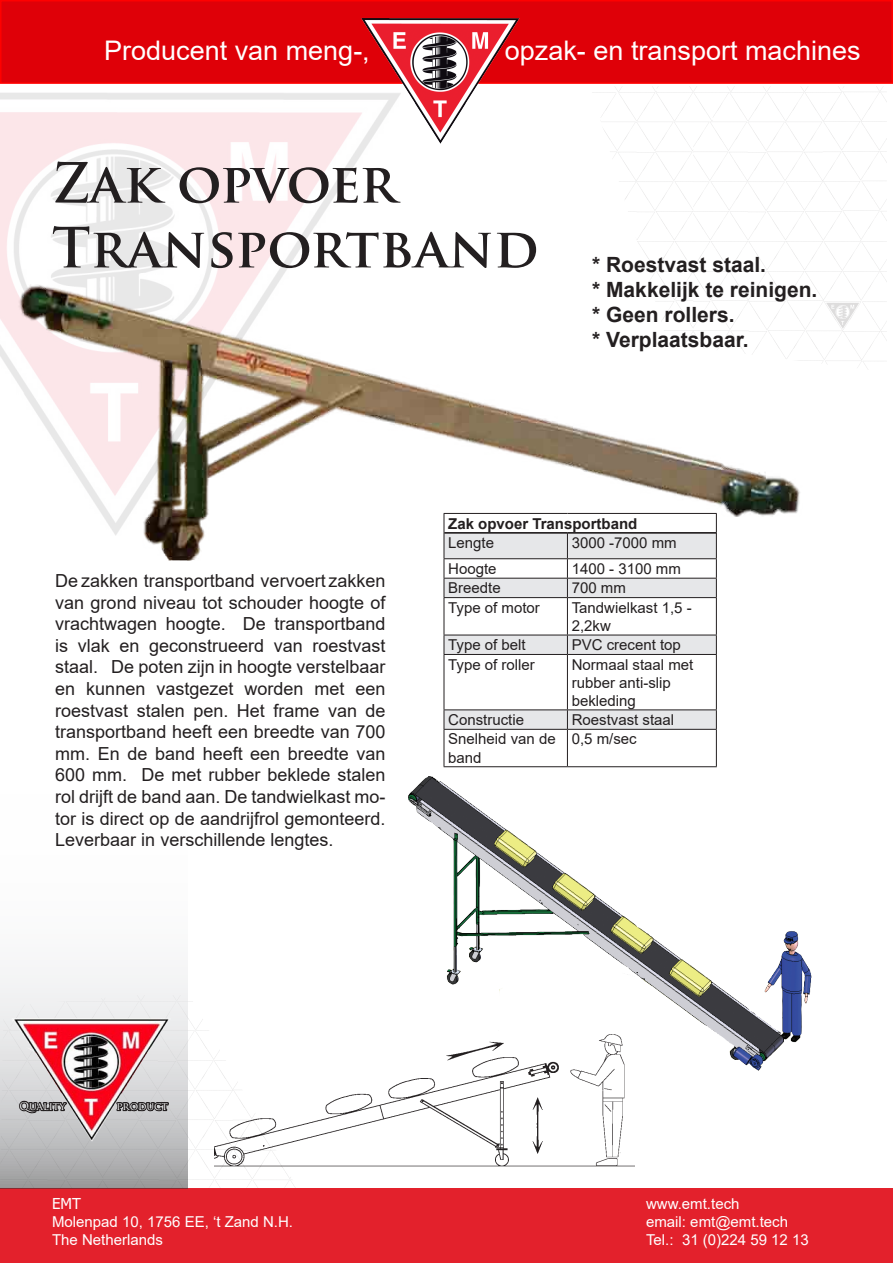
<style>
.page{position:relative;width:893px;height:1263px;background:#fff}
.page>*{position:absolute;margin:0;border:0;box-sizing:border-box;transform-origin:0 0}
.Kop_1{font:700 54px/64.8px "Trajan Pro";color:#231f20}
.t1{font:27px "Arial";color:#fff}
.Standaard{font:700 21px "Arial";color:#231f20}
.t2{font:18px/21.6px "Arial";color:#231f20;text-align:justify}
.Standaard-2{font:15px/18px "Arial";color:#231f20}
.t3{font:15px "Arial";color:#fff}
.Kop_5{font:700 15px "Arial";color:#231f20}
.t4{font:15px "Tahoma";color:#fff}
.t5{font:10.5px "Trajan Pro";color:#fff}
</style>
<div class="page">
<div style="left:0;top:1188px;width:893px;height:75px;background:#e3212c"></div>
<img style="left:187px;top:995px;width:108px;height:193px">
<img style="left:592px;top:86px;width:295px;height:283px">
<svg style="left:0;top:975px;width:187px;height:213px"></svg>
<div style="left:1px;top:1px;width:891px;height:82px;background:#df0008"></div>
<div style="left:0;top:0;width:893px;height:84px;border:2px solid #f00"></div>
<img style="left:0;top:93px;width:365px;height:279px">
<img style="left:356px;top:0;width:169px;height:149px">
<img style="left:12px;top:1019px;width:158px;height:123px">
<svg style="left:18px;top:1091px;width:51px;height:30px"></svg>
<svg style="left:115px;top:1100px;width:55px;height:25px"></svg>
<img style="left:0;top:975px;width:1px;height:193px">
<svg style="left:445px;top:561px;width:271px;height:168px"></svg>
<hr style="left:444px;top:578px;width:123px;height:1px;background:#231f20">
<svg style="left:444px;top:561px;width:1px;height:36px"></svg>
<hr style="left:567px;top:578px;width:150px;height:1px;background:#231f20">
<svg style="left:567px;top:561px;width:1px;height:36px"></svg>
<svg style="left:716px;top:561px;width:1px;height:36px"></svg>
<hr style="left:444px;top:597px;width:123px;height:1px;background:#231f20">
<hr style="left:444px;top:598px;width:1px;height:37px;background:#231f20">
<hr style="left:567px;top:597px;width:150px;height:1px;background:#231f20">
<hr style="left:567px;top:598px;width:1px;height:37px;background:#231f20">
<hr style="left:716px;top:598px;width:1px;height:37px;background:#231f20">
<hr style="left:444px;top:635px;width:123px;height:1px;background:#231f20">
<svg style="left:444px;top:635px;width:1px;height:19px"></svg>
<hr style="left:567px;top:635px;width:150px;height:1px;background:#231f20">
<svg style="left:567px;top:635px;width:1px;height:19px"></svg>
<svg style="left:716px;top:635px;width:1px;height:19px"></svg>
<hr style="left:444px;top:654px;width:123px;height:1px;background:#231f20">
<hr style="left:444px;top:655px;width:1px;height:54px;background:#231f20">
<hr style="left:567px;top:654px;width:150px;height:1px;background:#231f20">
<hr style="left:567px;top:655px;width:1px;height:54px;background:#231f20">
<hr style="left:716px;top:655px;width:1px;height:54px;background:#231f20">
<hr style="left:444px;top:709px;width:123px;height:1px;background:#231f20">
<svg style="left:444px;top:710px;width:1px;height:19px"></svg>
<hr style="left:567px;top:709px;width:150px;height:1px;background:#231f20">
<svg style="left:567px;top:710px;width:1px;height:19px"></svg>
<svg style="left:716px;top:710px;width:1px;height:19px"></svg>
<hr style="left:444px;top:729px;width:123px;height:1px;background:#231f20">
<hr style="left:444px;top:730px;width:1px;height:36px;background:#231f20">
<hr style="left:567px;top:729px;width:150px;height:1px;background:#231f20">
<hr style="left:567px;top:730px;width:1px;height:36px;background:#231f20">
<hr style="left:716px;top:730px;width:1px;height:36px;background:#231f20">
<img style="left:11px;top:284px;width:803px;height:277px">
<img style="left:408px;top:737px;width:404px;height:334px">
<img style="left:214px;top:1030px;width:420px;height:148px">
<p class="t1" style="left:104px;top:32px;width:267px">Producent van meng-,</p>
<p class="t1" style="left:505px;top:32px;width:357px">opzak- en transport machines</p>
<p class="Kop_1" style="left:52px;top:151px;width:488px">Zak opvoer<br>Transportband</p>
<p class="Standaard" style="left:592px;top:250px;width:175px">* Roestvast staal.</p>
<p class="Standaard" style="left:592px;top:275px;width:227px">* Makkelijk te reinigen.</p>
<p class="Standaard" style="left:592px;top:300px;width:144px">* Geen rollers.</p>
<p class="Standaard" style="left:592px;top:325px;width:158px">* Verplaatsbaar.</p>
<p class="t2" style="left:55px;top:570px;width:332px">De zakken transportband vervoert zakken van grond niveau tot schouder hoogte of vrachtwagen hoogte. De transportband is vlak en geconstrueerd van roestvast staal. De poten zijn in hoogte verstelbaar en kunnen vastgezet worden met een roestvast stalen pen. Het frame van de transportband heeft een breedte van 700 mm. En de band heeft een breedte van 600 mm. De met rubber beklede stalen rol drijft de band aan. De tandwielkast mo&shy;tor is direct op de aandrijfrol gemonteerd.<br>Leverbaar in verschillende lengtes.</p>
<p class="Kop_5" style="left:448px;top:513px;width:191px">Zak opvoer Transportband</p>
<p class="Standaard-2" style="left:448px;top:534px;width:47px">Lengte</p>
<p class="Standaard-2" style="left:572px;top:534px;width:107px">3000 -7000 mm</p>
<p class="Standaard-2" style="left:448px;top:559px;width:50px">Hoogte</p>
<p class="Standaard-2" style="left:572px;top:559px;width:111px">1400 - 3100 mm</p>
<p class="Standaard-2" style="left:448px;top:579px;width:54px">Breedte</p>
<p class="Standaard-2" style="left:572px;top:579px;width:56px">700 mm</p>
<p class="Standaard-2" style="left:448px;top:598px;width:93px">Type of motor</p>
<p class="Standaard-2" style="left:572px;top:598px;width:122px">Tandwielkast 1,5 -<br>2,2kw</p>
<p class="Standaard-2" style="left:448px;top:636px;width:79px">Type of belt</p>
<p class="Standaard-2" style="left:572px;top:636px;width:111px">PVC crecent top</p>
<p class="Standaard-2" style="left:448px;top:655px;width:88px">Type of roller</p>
<p class="Standaard-2" style="left:572px;top:655px;width:123px">Normaal staal met rubber anti-slip bekleding</p>
<p class="Standaard-2" style="left:448px;top:711px;width:77px">Constructie</p>
<p class="Standaard-2" style="left:572px;top:711px;width:104px">Roestvast staal</p>
<p class="Standaard-2" style="left:448px;top:730px;width:109px">Snelheid van de band</p>
<p class="Standaard-2" style="left:572px;top:730px;width:67px">0,5 m/sec</p>
<p class="t5" style="left:19px;top:1099px;width:48px">QUALITY</p>
<p class="t5" style="left:117px;top:1099px;width:53px">PRODUCT</p>
<p class="t4" style="left:52px;top:1194px;width:30px">EMT</p>
<p class="t3" style="left:646px;top:1194px;width:95px">www.emt.tech</p>
<p class="t3" style="left:52px;top:1212px;width:242px">Molenpad 10, 1756 EE, ‘t Zand N.H.</p>
<p class="t3" style="left:646px;top:1212px;width:143px">email: emt@emt.tech</p>
<p class="t3" style="left:52px;top:1230px;width:112px">The Netherlands</p>
<p class="t3" style="left:646px;top:1230px;width:164px">Tel.: 31 (0)224 59 12 13</p>
</div>
